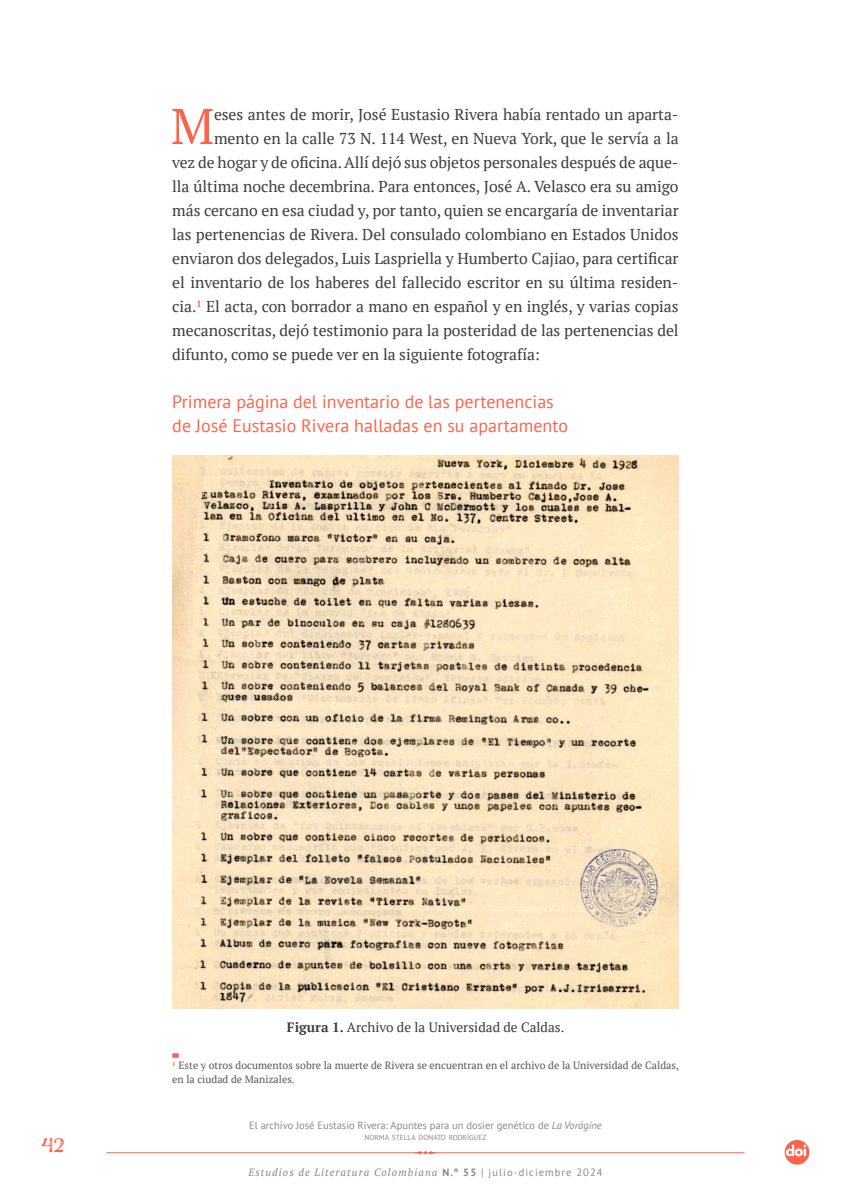
<style>
.page{position:relative;width:851px;height:1191px;background:#fff}
.page>*{position:absolute;margin:0;border:0;box-sizing:border-box;transform-origin:0 0}
.capitular{font:50.1px "PT Serif";color:#fa644b}
.t1{font:21px "Charcuterie Filigree";color:#fa644b}
._1_1_1_1{font:18px/24px "PT Sans";color:#fa644b}
.capitular-2{font:15.75px "PT Serif";letter-spacing:-.005em;color:#3c3c3b}
.Pies_fotos_figuras_graficos{font:13.5px "PT Serif";color:#3c3c3b}
.notas_al_pie_de_pág{font:10.5px/13.5px "PT Serif";color:#575756}
.t2{font:10.5px "PT Sans";color:#878787}
.t3{font:italic 10.5px "PT Serif";letter-spacing:.1em;color:#878787}
.t4{font:7.35px "PT Sans";color:#878787}
.s1{font-weight:700}
.s2{font-style:italic}
.s3{font-family:"PT Sans";font-weight:700;font-style:normal}
.s4{font-family:"PT Sans";font-style:normal}
</style>
<div class="page">
<svg style="left:413px;top:1151px;width:24px;height:3px"></svg>
<hr style="left:106px;top:1152px;width:638px;height:1px;background:#fa644b">
<svg style="left:784px;top:1140px;width:25px;height:24px"></svg>
<svg style="left:172px;top:1053px;width:7px;height:4px"></svg>
<img style="left:172px;top:455px;width:506px;height:553px">
<p class="capitular" style="left:171px;top:94px;width:45px">M</p>
<p class="capitular-2" style="left:214px;top:104px;width:466px">eses antes de morir, José Eustasio Rivera había rentado un aparta-</p>
<p class="capitular-2" style="left:214px;top:128px;width:466px">mento en la calle 73 N. 114 West, en Nueva York, que le servía a la</p>
<p class="capitular-2" style="left:172px;top:152px;width:507px">vez de hogar y de oficina. Allí dejó sus objetos personales después de aque-</p>
<p class="capitular-2" style="left:172px;top:176px;width:507px">lla última noche decembrina. Para entonces, José A. Velasco era su amigo</p>
<p class="capitular-2" style="left:172px;top:200px;width:508px">más cercano en esa ciudad y, por tanto, quien se encargaría de inventariar</p>
<p class="capitular-2" style="left:172px;top:224px;width:507px">las pertenencias de Rivera. Del consulado colombiano en Estados Unidos</p>
<p class="capitular-2" style="left:172px;top:248px;width:507px">enviaron dos delegados, Luis Laspriella y Humberto Cajiao, para certificar</p>
<p class="capitular-2" style="left:172px;top:272px;width:507px">el inventario de los haberes del fallecido escritor en su última residen-</p>
<p class="capitular-2" style="left:172px;top:296px;width:507px">cia.<sup>1</sup> El acta, con borrador a mano en español y en inglés, y varias copias</p>
<p class="capitular-2" style="left:172px;top:320px;width:507px">mecanoscritas, dejó testimonio para la posteridad de las pertenencias del</p>
<p class="capitular-2" style="left:172px;top:344px;width:369px">difunto, como se puede ver en la siguiente fotografía:</p>
<p class="_1_1_1_1" style="left:172px;top:389px;width:397px">Primera página del inventario de las pertenencias de José Eustasio Rivera halladas en su apartamento</p>
<h2 class="t1" style="left:42px;top:1133px;width:25px">42</h2>
<p class="Pies_fotos_figuras_graficos" style="left:287px;top:1018px;width:279px"><span class="s1">Figura 1.</span> Archivo de la Universidad de Caldas.</p>
<p class="notas_al_pie_de_pág" style="left:172px;top:1058px;width:508px"><sup>1</sup> Este y otros documentos sobre la muerte de Rivera se encuentran en el archivo de la Universidad de Caldas, en la ciudad de Manizales.</p>
<p class="t2" style="left:249px;top:1118px;width:354px">El archivo José Eustasio Rivera: Apuntes para un dosier genético de <span class="s2">La Vorágine</span></p>
<p class="t4" style="left:364px;top:1132px;width:123px">NORMA STELLA DONATO RODRÍGUEZ</p>
<p class="t3" style="left:248px;top:1166px;width:355px">Estudios de Literatura Colombiana <span class="s3">N.° 55</span> <span class="s4">| julio-diciembre 2024</span></p>
</div>
